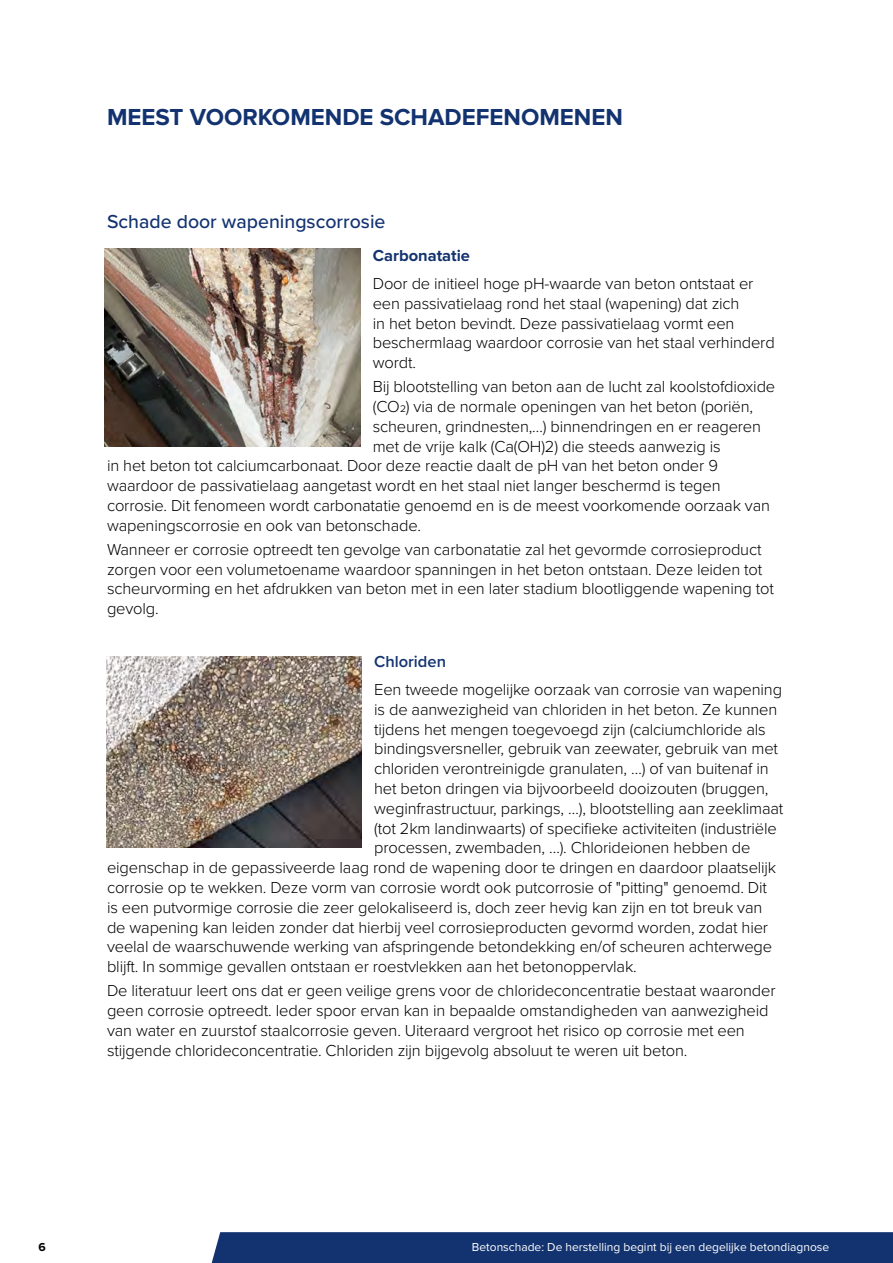
<style>
.page{position:relative;width:893px;height:1263px;background:#fff}
.page>*{position:absolute;margin:0;border:0;box-sizing:border-box;transform-origin:0 0}
.t1{font:700 24px "Proxima Nova";color:#133370}
.t2{font:500 19.5px "Proxima Nova";color:#133370}
.t3{font:300 16.5px/19.8px "Proxima Nova";letter-spacing:-.01em;color:#000}
.t4{font:700 16.5px "Proxima Nova";color:#133370}
.t5{font:600 16.5px "Proxima Nova";color:#133370}
.t6{font:12px "Proxima Nova";color:#fff}
.t7{font:700 12px "Proxima Nova";color:#000}
</style>
<div class="page">
<div style="left:211px;top:1232px;width:682px;height:31px;background:#133370"></div>
<img style="left:105px;top:248px;width:255px;height:198px">
<img style="left:106px;top:656px;width:255px;height:192px">
<h1 class="t1" style="left:107px;top:103px;width:517px">MEEST VOORKOMENDE SCHADEFENOMENEN</h1>
<p class="t2" style="left:107px;top:207px;width:280px">Schade door wapeningscorrosie</p>
<p class="t4" style="left:373px;top:246px;width:99px">Carbonatatie</p>
<p class="t3" style="left:373px;top:273px;width:403px">Door de initieel hoge pH-waarde van beton ontstaat er een passivatielaag rond het staal (wapening) dat zich<br>in het beton bevindt. Deze passivatielaag vormt een beschermlaag waardoor corrosie van het staal verhinderd wordt.</p>
<p class="t3" style="left:373px;top:376px;width:404px">Bij blootstelling van beton aan de lucht zal koolstofdioxide</p>
<p class="t3" style="left:373px;top:396px;width:382px">(CO2) via de normale openingen van het beton (poriën,</p>
<p class="t3" style="left:373px;top:415px;width:390px">scheuren, grindnesten,…) binnendringen en er reageren</p>
<p class="t3" style="left:373px;top:435px;width:349px">met de vrije kalk (Ca(OH)2) die steeds aanwezig is</p>
<p class="t3" style="left:107px;top:455px;width:612px">in het beton tot calciumcarbonaat. Door deze reactie daalt de pH van het beton onder 9</p>
<p class="t3" style="left:107px;top:475px;width:615px">waardoor de passivatielaag aangetast wordt en het staal niet langer beschermd is tegen</p>
<p class="t3" style="left:107px;top:495px;width:664px">corrosie. Dit fenomeen wordt carbonatatie genoemd en is de meest voorkomende oorzaak van</p>
<p class="t3" style="left:107px;top:514px;width:315px">wapeningscorrosie en ook van betonschade.</p>
<p class="t3" style="left:107px;top:538px;width:668px">Wanneer er corrosie optreedt ten gevolge van carbonatatie zal het gevormde corrosieproduct zorgen voor een volumetoename waardoor spanningen in het beton ontstaan. Deze leiden tot scheurvorming en het afdrukken van beton met in een later stadium blootliggende wapening tot gevolg.</p>
<p class="t5" style="left:374px;top:649px;width:73px">Chloriden</p>
<p class="t3" style="left:374px;top:679px;width:409px">Een tweede mogelijke oorzaak van corrosie van wapening</p>
<p class="t3" style="left:374px;top:698px;width:405px">is de aanwezigheid van chloriden in het beton. Ze kunnen</p>
<p class="t3" style="left:374px;top:718px;width:393px">tijdens het mengen toegevoegd zijn (calciumchloride als</p>
<p class="t3" style="left:374px;top:738px;width:405px">bindingsversneller, gebruik van zeewater, gebruik van met</p>
<p class="t3" style="left:374px;top:758px;width:396px">chloriden verontreinigde granulaten, …) of van buitenaf in</p>
<p class="t3" style="left:374px;top:778px;width:396px">het beton dringen via bijvoorbeeld dooizouten (bruggen,</p>
<p class="t3" style="left:374px;top:797px;width:411px">weginfrastructuur, parkings, …), blootstelling aan zeeklimaat</p>
<p class="t3" style="left:374px;top:817px;width:404px">(tot 2km landinwaarts) of specifieke activiteiten (industriële</p>
<p class="t3" style="left:374px;top:837px;width:378px">processen, zwembaden, …). Chlorideionen hebben de</p>
<p class="t3" style="left:107px;top:857px;width:671px">eigenschap in de gepassiveerde laag rond de wapening door te dringen en daardoor plaatselijk</p>
<p class="t3" style="left:107px;top:877px;width:662px">corrosie op te wekken. Deze vorm van corrosie wordt ook putcorrosie of "pitting" genoemd. Dit</p>
<p class="t3" style="left:107px;top:896px;width:657px">is een putvormige corrosie die zeer gelokaliseerd is, doch zeer hevig kan zijn en tot breuk van</p>
<p class="t3" style="left:107px;top:916px;width:663px">de wapening kan leiden zonder dat hierbij veel corrosieproducten gevormd worden, zodat hier</p>
<p class="t3" style="left:107px;top:936px;width:667px">veelal de waarschuwende werking van afspringende betondekking en/of scheuren achterwege</p>
<p class="t3" style="left:107px;top:956px;width:531px">blijft. In sommige gevallen ontstaan er roestvlekken aan het betonoppervlak.</p>
<p class="t3" style="left:107px;top:980px;width:670px">De literatuur leert ons dat er geen veilige grens voor de chlorideconcentratie bestaat waaronder geen corrosie optreedt. Ieder spoor ervan kan in bepaalde omstandigheden van aanwezigheid van water en zuurstof staalcorrosie geven. Uiteraard vergroot het risico op corrosie met een stijgende chlorideconcentratie. Chloriden zijn bijgevolg absoluut te weren uit beton.</p>
<p class="t7" style="left:38px;top:1240px;width:9px">6</p>
<p class="t6" style="left:472px;top:1240px;width:359px">Betonschade: De herstelling begint bij een degelijke betondiagnose</p>
</div>
